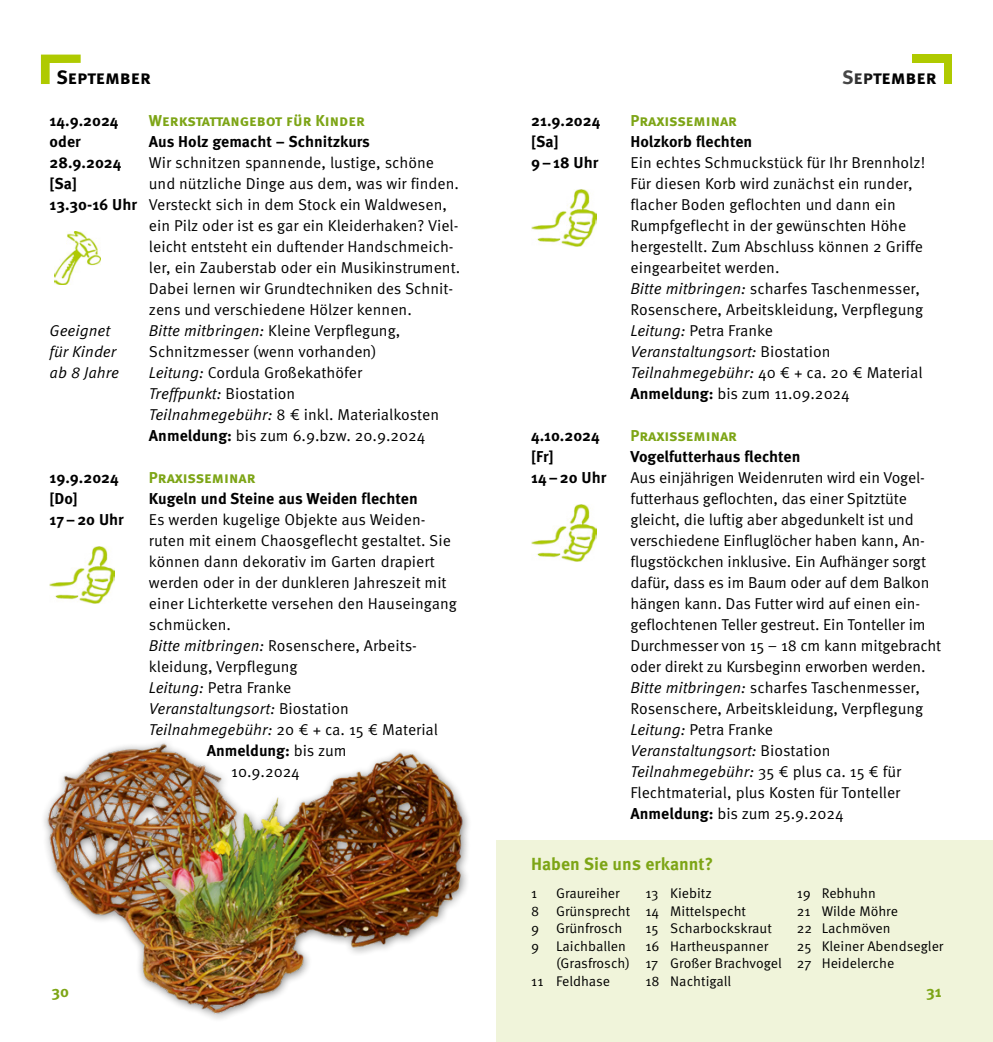
<style>
.page{position:relative;width:993px;height:1042px;background:#fff}
.page>*{position:absolute;margin:0;border:0;box-sizing:border-box;transform-origin:0 0}
.head2_Titel{font:700 19.25px "Meta Pro";color:#000}
.head2_Titel-2{font:700 17.5px "Meta Pro";color:#7da516}
.Lauftext_oE{font:15.75px/21px "Meta Pro Norm";letter-spacing:-.005em;color:#000}
.Lauftext_oE-2{font:700 15.75px/21px "Meta Pro";color:#000}
.Lauftext_oE-3{font:15.75px/21px "Meta Pro Norm Ita";color:#000}
.Lauftext_oE-4{font:700 15.75px "Meta Pro";color:#7da516}
.head2_Titel-3{font:700 15.75px "Meta Pro";color:#7da516}
.Lauftext_oE-5{font:14px/17.5px "Meta Pro Norm";color:#000;text-align:right}
.s1{font-family:"Meta Pro Norm Ita"}
.s2{font-family:"Meta Pro Norm"}
.s3{font-family:"Meta Pro";font-weight:700}
</style>
<div class="page">
<div style="left:496px;top:840px;width:496px;height:202px;background:#f0f4da"></div>
<svg style="left:41px;top:55px;width:40px;height:29px"></svg>
<div style="left:50px;top:63px;width:173px;height:28px;background:#fff"></div>
<div style="left:911px;top:55px;width:40px;height:29px;background:#afca00"></div>
<div style="left:737px;top:63px;width:206px;height:28px;background:#fff"></div>
<img style="left:531px;top:189px;width:65px;height:57px">
<img style="left:50px;top:546px;width:65px;height:57px">
<img style="left:531px;top:504px;width:65px;height:57px">
<img style="left:44px;top:742px;width:425px;height:271px">
<img style="left:54px;top:231px;width:47px;height:54px">
<p class="head2_Titel" style="left:56px;top:62px;width:96px">September</p>
<p class="Lauftext_oE-4" style="left:149px;top:108px;width:217px">Werkstattangebot für Kinder</p>
<p class="Lauftext_oE-2" style="left:149px;top:130px;width:222px">Aus Holz gemacht – Schnitzkurs</p>
<p class="Lauftext_oE" style="left:149px;top:151px;width:313px">Wir schnitzen spannende, lustige, schöne und nützliche Dinge aus dem, was wir finden.<br>Versteckt sich in dem Stock ein Waldwesen, ein Pilz oder ist es gar ein Kleiderhaken? Viel&shy;leicht entsteht ein duftender Handschmeich&shy;ler, ein Zauberstab oder ein Musikinstrument.<br>Dabei lernen wir Grundtechniken des Schnit&shy;zens und verschiedene Hölzer kennen.</p>
<p class="Lauftext_oE" style="left:149px;top:319px;width:253px"><span class="s1">Bitte mitbringen:</span> Kleine Verpflegung,<br>Schnitzmesser (wenn vorhanden)</p>
<p class="Lauftext_oE" style="left:149px;top:361px;width:215px"><span class="s1">Leitung:</span> Cordula Großekathöfer</p>
<p class="Lauftext_oE-3" style="left:149px;top:382px;width:148px">Treffpunkt: <span class="s2">Biostation</span></p>
<p class="Lauftext_oE" style="left:149px;top:403px;width:291px"><span class="s1">Teilnahmegebühr:</span> 8 € inkl. Materialkosten</p>
<p class="Lauftext_oE" style="left:149px;top:424px;width:278px"><span class="s3">Anmeldung:</span> bis zum 6.9.bzw. 20.9.2024</p>
<p class="Lauftext_oE-4" style="left:149px;top:465px;width:108px">Praxisseminar</p>
<p class="Lauftext_oE-2" style="left:149px;top:487px;width:270px">Kugeln und Steine aus Weiden flechten</p>
<p class="Lauftext_oE" style="left:149px;top:508px;width:309px">Es werden kugelige Objekte aus Weiden&shy;ruten mit einem Chaosgeflecht gestaltet. Sie können dann dekorativ im Garten drapiert werden oder in der dunkleren Jahreszeit mit einer Lichterkette versehen den Hauseingang schmücken.</p>
<p class="Lauftext_oE" style="left:149px;top:634px;width:268px"><span class="s1">Bitte mitbringen:</span> Rosenschere, Arbeits&shy;kleidung, Verpflegung</p>
<p class="Lauftext_oE" style="left:149px;top:676px;width:144px"><span class="s1">Leitung:</span> Petra Franke</p>
<p class="Lauftext_oE-3" style="left:149px;top:697px;width:201px">Veranstaltungsort: <span class="s2">Biostation</span></p>
<p class="Lauftext_oE" style="left:149px;top:718px;width:290px"><span class="s1">Teilnahmegebühr:</span> 20 € + ca. 15 € Material</p>
<p class="Lauftext_oE" style="left:231px;top:739px;width:117px;text-indent:-24px"><span class="s3">Anmeldung:</span> bis zum<br>10.9.2024</p>
<p class="Lauftext_oE-2" style="left:50px;top:109px;width:70px">14.9.2024 oder</p>
<p class="Lauftext_oE-2" style="left:50px;top:151px;width:73px">28.9.2024</p>
<p class="Lauftext_oE-2" style="left:50px;top:172px;width:29px">[Sa]</p>
<p class="Lauftext_oE-2" style="left:50px;top:193px;width:89px">13.30-16 Uhr</p>
<p class="Lauftext_oE-3" style="left:50px;top:319px;width:71px">Geeignet für Kinder ab 8 Jahre</p>
<p class="Lauftext_oE-2" style="left:50px;top:466px;width:71px">19.9.2024</p>
<p class="Lauftext_oE-2" style="left:50px;top:487px;width:30px">[Do]</p>
<p class="Lauftext_oE-2" style="left:50px;top:508px;width:76px">17–20 Uhr</p>
<p class="Lauftext_oE-2" style="left:531px;top:109px;width:71px">21.9.2024</p>
<p class="Lauftext_oE-2" style="left:531px;top:130px;width:29px">[Sa]</p>
<p class="Lauftext_oE-2" style="left:531px;top:151px;width:69px">9–18 Uhr</p>
<p class="Lauftext_oE-2" style="left:531px;top:424px;width:70px">4.10.2024</p>
<p class="Lauftext_oE-2" style="left:531px;top:445px;width:24px">[Fr]</p>
<p class="Lauftext_oE-2" style="left:531px;top:466px;width:77px">14–20 Uhr</p>
<p class="head2_Titel" style="left:841px;top:62px;width:96px">September</p>
<p class="Lauftext_oE-4" style="left:630px;top:108px;width:108px">Praxisseminar</p>
<p class="Lauftext_oE-2" style="left:630px;top:130px;width:123px">Holzkorb flechten</p>
<p class="Lauftext_oE" style="left:630px;top:151px;width:296px">Ein echtes Schmuckstück für Ihr Brennholz!<br>Für diesen Korb wird zunächst ein runder, flacher Boden geflochten und dann ein Rumpfgeflecht in der gewünschten Höhe hergestellt. Zum Abschluss können 2 Griffe eingearbeitet werden.</p>
<p class="Lauftext_oE" style="left:630px;top:277px;width:294px"><span class="s1">Bitte mitbringen:</span> scharfes Taschenmesser,<br>Rosenschere, Arbeitskleidung, Verpflegung</p>
<p class="Lauftext_oE" style="left:630px;top:319px;width:144px"><span class="s1">Leitung:</span> Petra Franke</p>
<p class="Lauftext_oE-3" style="left:630px;top:340px;width:201px">Veranstaltungsort: <span class="s2">Biostation</span></p>
<p class="Lauftext_oE" style="left:630px;top:361px;width:293px"><span class="s1">Teilnahmegebühr:</span> 40 € + ca. 20 € Material</p>
<p class="Lauftext_oE" style="left:630px;top:382px;width:221px"><span class="s3">Anmeldung:</span> bis zum 11.09.2024</p>
<p class="Lauftext_oE-4" style="left:630px;top:423px;width:108px">Praxisseminar</p>
<p class="Lauftext_oE-2" style="left:630px;top:445px;width:171px">Vogelfutterhaus flechten</p>
<p class="Lauftext_oE" style="left:630px;top:466px;width:312px">Aus einjährigen Weidenruten wird ein Vogel&shy;futterhaus geflochten, das einer Spitztüte gleicht, die luftig aber abgedunkelt ist und verschiedene Einfluglöcher haben kann, An&shy;flugstöckchen inklusive. Ein Aufhänger sorgt dafür, dass es im Baum oder auf dem Balkon hängen kann. Das Futter wird auf einen ein&shy;geflochtenen Teller gestreut. Ein Tonteller im Durchmesser von 15 – 18 cm kann mitgebracht oder direkt zu Kursbeginn erworben werden.</p>
<p class="Lauftext_oE" style="left:630px;top:676px;width:294px"><span class="s1">Bitte mitbringen:</span> scharfes Taschenmesser,<br>Rosenschere, Arbeitskleidung, Verpflegung</p>
<p class="Lauftext_oE" style="left:630px;top:718px;width:144px"><span class="s1">Leitung:</span> Petra Franke</p>
<p class="Lauftext_oE-3" style="left:630px;top:739px;width:201px">Veranstaltungsort: <span class="s2">Biostation</span></p>
<p class="Lauftext_oE" style="left:630px;top:760px;width:272px"><span class="s1">Teilnahmegebühr:</span> 35 € plus ca. 15 € für<br>Flechtmaterial, plus Kosten für Tonteller</p>
<p class="Lauftext_oE" style="left:630px;top:802px;width:214px"><span class="s3">Anmeldung:</span> bis zum 25.9.2024</p>
<p class="head2_Titel-2" style="left:531px;top:850px;width:183px">Haben Sie unſ erkannt?</p>
<p class="Lauftext_oE-5" style="left:531px;top:883px;width:8px">1</p>
<p class="Lauftext_oE-5" style="left:556px;top:883px;width:65px">Graureiher</p>
<p class="Lauftext_oE-5" style="left:531px;top:901px;width:101px">8 Grünsprecht</p>
<p class="Lauftext_oE-5" style="left:531px;top:918px;width:93px">9 Grünfrosch</p>
<p class="Lauftext_oE-5" style="left:531px;top:936px;width:100px">9 Laichballen (Grasfrosch)</p>
<p class="Lauftext_oE-5" style="left:531px;top:971px;width:80px">11 Feldhase</p>
<p class="Lauftext_oE-5" style="left:645px;top:883px;width:68px">13 Kiebitz</p>
<p class="Lauftext_oE-5" style="left:645px;top:901px;width:102px">14 Mittelspecht</p>
<p class="Lauftext_oE-5" style="left:645px;top:918px;width:128px">15 Scharbockskraut</p>
<p class="Lauftext_oE-5" style="left:645px;top:936px;width:124px">16 Hartheuspanner</p>
<p class="Lauftext_oE-5" style="left:645px;top:953px;width:138px">17 Großer Brachvogel</p>
<p class="Lauftext_oE-5" style="left:645px;top:971px;width:87px">18 Nachtigall</p>
<p class="Lauftext_oE-5" style="left:796px;top:883px;width:103px;text-align:left">19 Rebhuhn<br>21 Wilde Möhre</p>
<p class="Lauftext_oE-5" style="left:796px;top:918px;width:95px">22 Lachmöven</p>
<p class="Lauftext_oE-5" style="left:796px;top:936px;width:148px">25 Kleiner Abendsegler</p>
<p class="Lauftext_oE-5" style="left:796px;top:953px;width:99px">27 Heidelerche</p>
<p class="head2_Titel-3" style="left:51px;top:979px;width:19px">30</p>
<p class="head2_Titel-3" style="left:925px;top:979px;width:17px">31</p>
</div>
